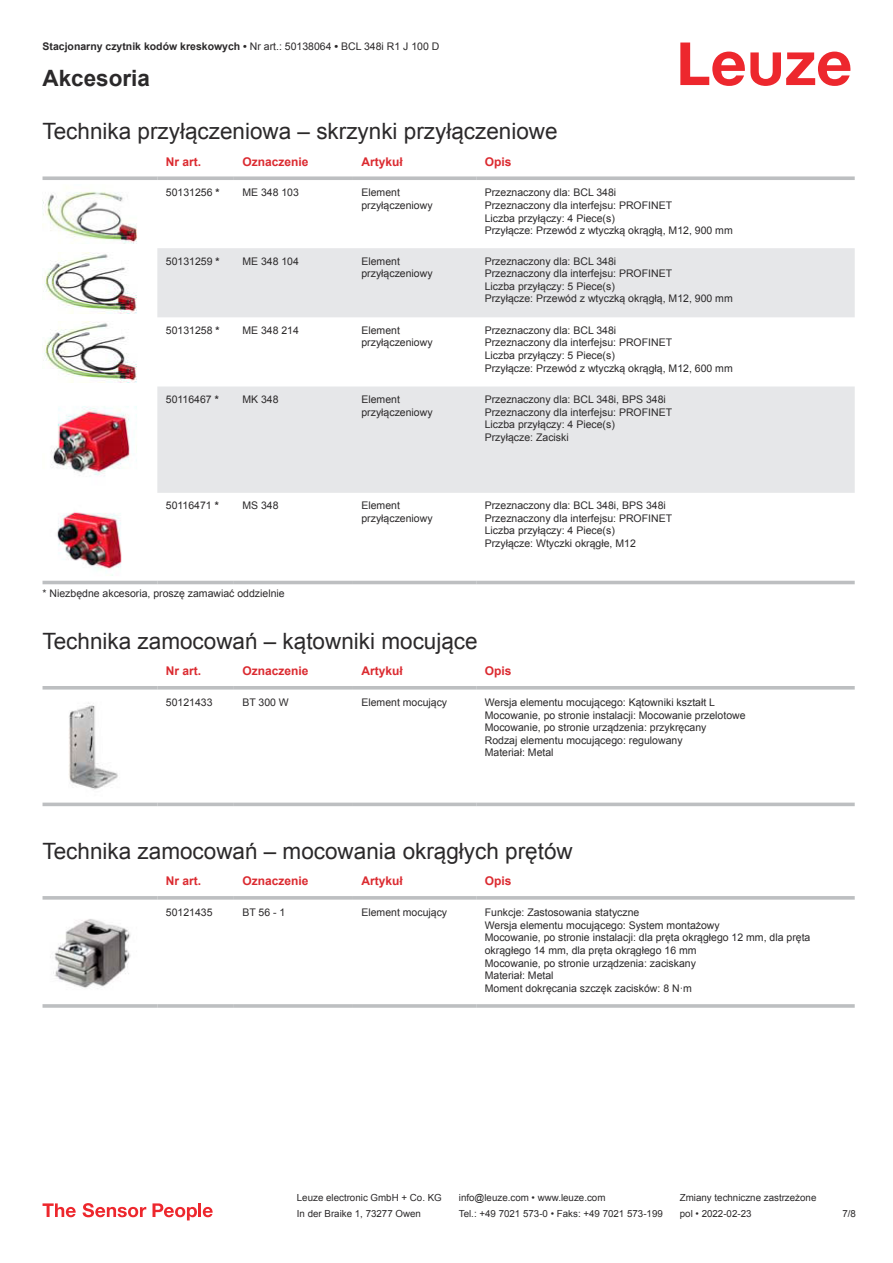
<style>
.page{position:relative;width:893px;height:1263px;background:#fff}
.page>*{position:absolute;margin:0;border:0;box-sizing:border-box;transform-origin:0 0}
.t1{font:22.5px "Arial";color:#2b292a}
.t2{font:700 22.5px "Arial";color:#2b292a}
.t3{font:700 12px "Arial";color:#db2a30}
.t4{font:10.5px/12.6px "Arial";color:#2b292a}
.t5{font:700 10.5px "Arial";color:#2b292a}
.t6{font:9.75px "Arial";color:#2b292a}
.s1{font-weight:400}
.s2{font-weight:700}
</style>
<div class="page">
<svg style="left:680px;top:43px;width:170px;height:43px"></svg>
<svg style="left:43px;top:313px;width:812px;height:272px"></svg>
<svg style="left:157px;top:248px;width:698px;height:245px;fill:#e6e7e9"></svg>
<svg style="left:43px;top:176px;width:114px;height:4px"></svg>
<svg style="left:157px;top:176px;width:77px;height:4px"></svg>
<svg style="left:234px;top:176px;width:119px;height:4px"></svg>
<svg style="left:353px;top:176px;width:123px;height:4px"></svg>
<svg style="left:476px;top:176px;width:379px;height:4px;background:#c4c6c8"></svg>
<hr style="left:43px;top:581px;width:114px;height:3px;background:#bdbfc1">
<hr style="left:157px;top:581px;width:77px;height:3px;background:#bdbfc1">
<hr style="left:234px;top:581px;width:119px;height:3px;background:#bdbfc1">
<hr style="left:353px;top:581px;width:123px;height:3px;background:#bdbfc1">
<hr style="left:476px;top:581px;width:379px;height:3px;background:#bdbfc1">
<img style="left:43px;top:192px;width:94px;height:52px">
<img style="left:43px;top:252px;width:94px;height:61px">
<img style="left:43px;top:322px;width:97px;height:60px">
<img style="left:43px;top:391px;width:97px;height:98px">
<img style="left:43px;top:497px;width:97px;height:81px">
<svg style="left:43px;top:689px;width:812px;height:118px"></svg>
<hr style="left:43px;top:686px;width:114px;height:3px;background:#bdbfc1">
<hr style="left:157px;top:686px;width:77px;height:3px;background:#bdbfc1">
<hr style="left:234px;top:686px;width:119px;height:3px;background:#bdbfc1">
<hr style="left:353px;top:686px;width:123px;height:3px;background:#bdbfc1">
<hr style="left:476px;top:686px;width:379px;height:3px;background:#bdbfc1">
<hr style="left:43px;top:803px;width:114px;height:3px;background:#bdbfc1">
<hr style="left:157px;top:803px;width:77px;height:3px;background:#bdbfc1">
<hr style="left:234px;top:803px;width:119px;height:3px;background:#bdbfc1">
<hr style="left:353px;top:803px;width:123px;height:3px;background:#bdbfc1">
<hr style="left:476px;top:803px;width:379px;height:3px;background:#bdbfc1">
<img style="left:52px;top:694px;width:79px;height:106px">
<svg style="left:43px;top:896px;width:114px;height:4px"></svg>
<svg style="left:157px;top:896px;width:77px;height:4px"></svg>
<svg style="left:234px;top:896px;width:119px;height:4px"></svg>
<svg style="left:353px;top:896px;width:123px;height:4px"></svg>
<svg style="left:476px;top:896px;width:379px;height:4px;background:#c3c5c7"></svg>
<hr style="left:43px;top:1004px;width:114px;height:4px;background:#bdbfc1">
<hr style="left:157px;top:1004px;width:77px;height:4px;background:#c8cacb">
<hr style="left:234px;top:1004px;width:119px;height:4px;background:#c3c5c6">
<hr style="left:353px;top:1004px;width:123px;height:4px;background:#bdbfc1">
<hr style="left:476px;top:1004px;width:379px;height:4px;background:#c8cacb">
<img style="left:53px;top:919px;width:78px;height:70px">
<svg style="left:43px;top:1203px;width:33px;height:14px"></svg>
<svg style="left:83px;top:1203px;width:63px;height:14px"></svg>
<svg style="left:153px;top:1203px;width:44px;height:17px"></svg>
<hr style="left:198px;top:1203px;width:3px;height:14px;background:#ed272d">
<svg style="left:203px;top:1207px;width:10px;height:10px"></svg>
<p class="t5" style="left:43px;top:43px;width:398px">Stacjonarny czytnik kodów kreskowych • <span class="s1">Nr art.: 50138064</span> • <span class="s1">BCL 348i R1 J 100 D</span></p>
<h1 class="t2" style="left:43px;top:63px;width:109px">Akcesoria</h1>
<h1 class="t1" style="left:43px;top:116px;width:517px">Technika przyłączeniowa – skrzynki przyłączeniowe</h1>
<p class="t3" style="left:166px;top:153px;width:37px">Nr art.</p>
<p class="t3" style="left:242px;top:157px;width:68px">Oznaczenie</p>
<p class="t3" style="left:361px;top:153px;width:43px">Artykuł</p>
<p class="t3" style="left:485px;top:157px;width:28px">Opis</p>
<p class="t4" style="left:166px;top:187px;width:55px">50131256 <span class="s2">*</span></p>
<p class="t4" style="left:242px;top:186px;width:58px">ME 348 103</p>
<p class="t4" style="left:361px;top:186px;width:73px">Element przyłączeniowy</p>
<p class="t4" style="left:485px;top:186px;width:249px">Przeznaczony dla: BCL 348i<br>Przeznaczony dla interfejsu: PROFINET<br>Liczba przyłączy: 4 Piece(s)<br>Przyłącze: Przewód z wtyczką okrągłą, M12, 900 mm</p>
<p class="t4" style="left:166px;top:255px;width:55px">50131259 <span class="s2">*</span></p>
<p class="t4" style="left:242px;top:255px;width:58px">ME 348 104</p>
<p class="t4" style="left:361px;top:255px;width:73px">Element przyłączeniowy</p>
<p class="t4" style="left:485px;top:255px;width:249px">Przeznaczony dla: BCL 348i<br>Przeznaczony dla interfejsu: PROFINET<br>Liczba przyłączy: 5 Piece(s)<br>Przyłącze: Przewód z wtyczką okrągłą, M12, 900 mm</p>
<p class="t4" style="left:166px;top:325px;width:55px">50131258 <span class="s2">*</span></p>
<p class="t4" style="left:242px;top:324px;width:58px">ME 348 214</p>
<p class="t4" style="left:361px;top:324px;width:73px">Element przyłączeniowy</p>
<p class="t4" style="left:485px;top:324px;width:249px">Przeznaczony dla: BCL 348i<br>Przeznaczony dla interfejsu: PROFINET<br>Liczba przyłączy: 5 Piece(s)<br>Przyłącze: Przewód z wtyczką okrągłą, M12, 600 mm</p>
<p class="t4" style="left:166px;top:394px;width:54px">50116467 <span class="s2">*</span></p>
<p class="t4" style="left:242px;top:394px;width:38px">MK 348</p>
<p class="t4" style="left:361px;top:393px;width:73px">Element przyłączeniowy</p>
<p class="t4" style="left:485px;top:393px;width:189px">Przeznaczony dla: BCL 348i, BPS 348i<br>Przeznaczony dla interfejsu: PROFINET<br>Liczba przyłączy: 4 Piece(s)<br>Przyłącze: Zaciski</p>
<p class="t4" style="left:166px;top:500px;width:54px">50116471 <span class="s2">*</span></p>
<p class="t4" style="left:242px;top:499px;width:38px">MS 348</p>
<p class="t4" style="left:361px;top:499px;width:73px">Element przyłączeniowy</p>
<p class="t4" style="left:485px;top:499px;width:189px">Przeznaczony dla: BCL 348i, BPS 348i Przeznaczony dla interfejsu: PROFINET Liczba przyłączy: 4 Piece(s)<br>Przyłącze: Wtyczki okrągłe, M12</p>
<p class="t4" style="left:43px;top:587px;width:244px">* Niezbędne akcesoria, proszę zamawiać oddzielnie</p>
<h1 class="t1" style="left:43px;top:626px;width:437px">Technika zamocowań – kątowniki mocujące</h1>
<p class="t3" style="left:166px;top:662px;width:37px">Nr art.</p>
<p class="t3" style="left:242px;top:666px;width:68px">Oznaczenie</p>
<p class="t3" style="left:361px;top:662px;width:43px">Artykuł</p>
<p class="t3" style="left:485px;top:666px;width:28px">Opis</p>
<p class="t4" style="left:166px;top:697px;width:48px">50121433</p>
<p class="t4" style="left:242px;top:697px;width:48px">BT 300 W</p>
<p class="t4" style="left:361px;top:696px;width:87px">Element mocujący</p>
<p class="t4" style="left:485px;top:696px;width:262px">Wersja elementu mocującego: Kątowniki kształt L Mocowanie, po stronie instalacji: Mocowanie przelotowe Mocowanie, po stronie urządzenia: przykręcany<br>Rodzaj elementu mocującego: regulowany<br>Materiał: Metal</p>
<h1 class="t1" style="left:43px;top:836px;width:532px">Technika zamocowań – mocowania okrągłych prętów</h1>
<p class="t3" style="left:166px;top:872px;width:37px">Nr art.</p>
<p class="t3" style="left:242px;top:876px;width:68px">Oznaczenie</p>
<p class="t3" style="left:361px;top:872px;width:43px">Artykuł</p>
<p class="t3" style="left:485px;top:876px;width:28px">Opis</p>
<p class="t4" style="left:166px;top:907px;width:48px">50121435</p>
<p class="t4" style="left:242px;top:907px;width:44px">BT 56 - 1</p>
<p class="t4" style="left:361px;top:906px;width:87px">Element mocujący</p>
<p class="t4" style="left:485px;top:906px;width:327px">Funkcje: Zastosowania statyczne<br>Wersja elementu mocującego: System montażowy<br>Mocowanie, po stronie instalacji: dla pręta okrągłego 12 mm, dla pręta okrągłego 14 mm, dla pręta okrągłego 16 mm<br>Mocowanie, po stronie urządzenia: zaciskany<br>Materiał: Metal<br>Moment dokręcania szczęk zacisków: 8 N·m</p>
<p class="t6" style="left:297px;top:1191px;width:146px">Leuze electronic GmbH + Co. KG</p>
<p class="t6" style="left:459px;top:1191px;width:148px">info@leuze.com • www.leuze.com</p>
<p class="t6" style="left:680px;top:1191px;width:138px">Zmiany techniczne zastrzeżone</p>
<p class="t6" style="left:297px;top:1210px;width:126px">In der Braike 1, 73277 Owen</p>
<p class="t6" style="left:459px;top:1207px;width:205px">Tel.: +49 7021 573-0 • Faks: +49 7021 573-199</p>
<p class="t6" style="left:680px;top:1207px;width:73px">pol • 2022-02-23</p>
<p class="t6" style="left:842px;top:1210px;width:15px">7 /8</p>
</div>
